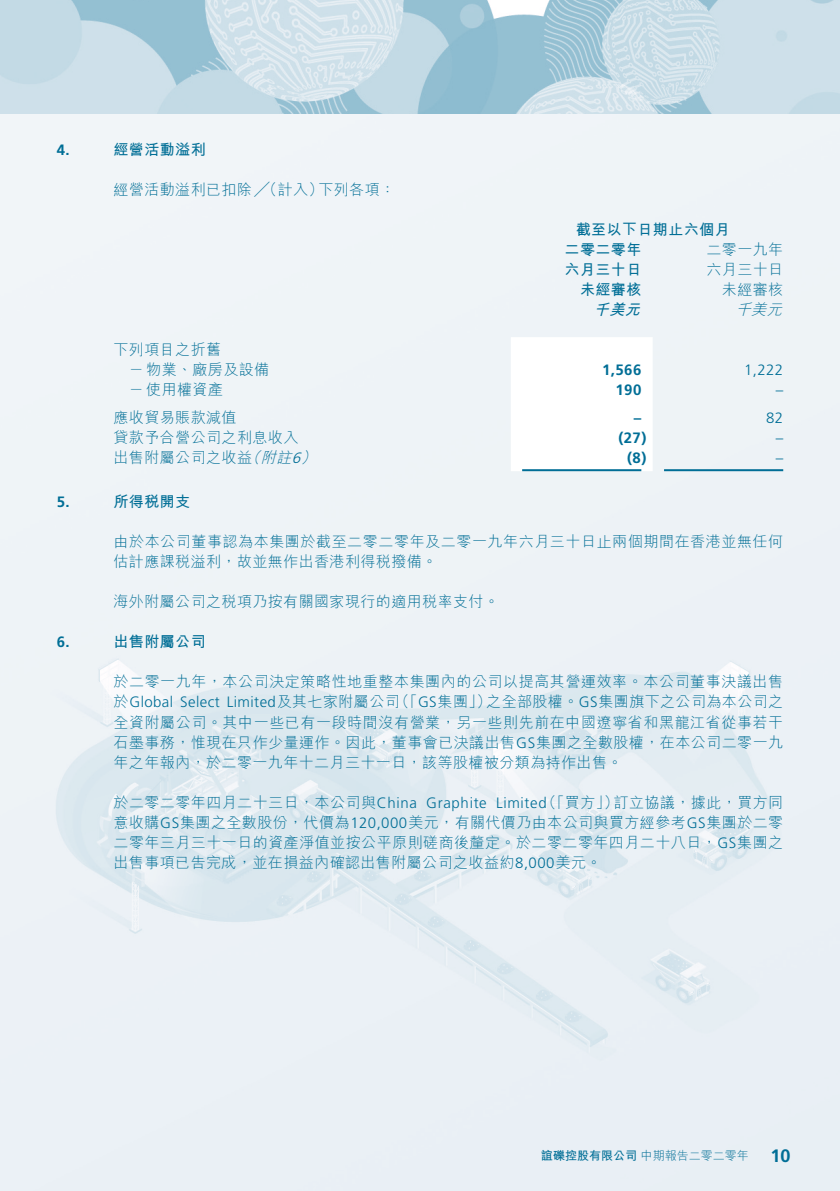
<style>
.page{position:relative;width:840px;height:1191px;background:#fff}
.page>*{position:absolute;margin:0;border:0;box-sizing:border-box;transform-origin:0 0}
.t1{font:300 15px/20px "M Hei HK";letter-spacing:.03em;color:#006e96}
.t2{font:700 15px/20px "M Hei HK";letter-spacing:.03em;color:#006e96}
.t3{font:700 15px "Frutiger LT Std";letter-spacing:.03em;color:#006e96}
.t4{font:300 15px "Frutiger LT Std";color:#006e96}
.t5{font:italic 700 15px "M Hei HK";color:#006e96}
.t6{font:italic 300 15px "M Hei HK";color:#006e96}
.t7{font:300 12px "M Hei HK";color:#006e96}
.s1{font-style:italic}
.s2{font-family:"Frutiger LT Std";font-style:italic}
.s3{font-family:"Frutiger LT Std"}
.s4{font-weight:700}
.s5{font-family:"Frutiger LT Std";font-weight:700;font-size:18px}
</style>
<div class="page">
<img style="left:0;top:113px;width:839px;height:1078px">
<img style="left:0;top:0;width:839px;height:113px">
<svg style="left:510px;top:337px;width:142px;height:134px"></svg>
<hr style="left:522px;top:469px;width:119px;height:2px;background:#006e96">
<hr style="left:663px;top:469px;width:119px;height:2px;background:#006e96">
<p class="t3" style="left:57px;top:141px;width:14px">4.</p>
<p class="t2" style="left:113px;top:138px;width:94px">經營活動溢利</p>
<p class="t1" style="left:113px;top:179px;width:283px">經營活動溢利已扣除╱（計入）下列各項：</p>
<p class="t1" style="left:129px;top:339px;width:142px;text-indent:-15px">下列項目之折舊<br>－物業、廠房及設備</p>
<p class="t2" style="left:564px;top:218px;width:166px;text-indent:11px">截至以下日期止六個月二零二零年<br>六月三十日</p>
<p class="t1" style="left:706px;top:239px;width:78px">二零一九年六月三十日</p>
<p class="t2" style="left:579px;top:278px;width:63px">未經審核</p>
<p class="t1" style="left:721px;top:279px;width:63px">未經審核</p>
<p class="t5" style="left:593px;top:299px;width:52px">千美元</p>
<p class="t6" style="left:735px;top:302px;width:51px">千美元</p>
<p class="t3" style="left:601px;top:361px;width:41px">1,566</p>
<p class="t4" style="left:743px;top:361px;width:41px">1,222</p>
<p class="t1" style="left:129px;top:379px;width:95px">－使用權資產</p>
<p class="t3" style="left:615px;top:381px;width:27px">190</p>
<p class="t4" style="left:775px;top:381px;width:9px">–</p>
<p class="t1" style="left:113px;top:407px;width:124px">應收貿易賬款減值</p>
<p class="t3" style="left:633px;top:409px;width:9px">–</p>
<p class="t4" style="left:765px;top:409px;width:19px">82</p>
<p class="t1" style="left:113px;top:427px;width:186px">貸款予合營公司之利息收入</p>
<p class="t3" style="left:618px;top:429px;width:29px">(27)</p>
<p class="t4" style="left:775px;top:429px;width:9px">–</p>
<p class="t1" style="left:113px;top:447px;width:208px">出售附屬公司之收益<span class="s1">（附註</span><span class="s2">6</span><span class="s1">）</span></p>
<p class="t3" style="left:626px;top:449px;width:21px">(8)</p>
<p class="t4" style="left:775px;top:449px;width:9px">–</p>
<p class="t3" style="left:57px;top:493px;width:14px">5.</p>
<p class="t2" style="left:113px;top:490px;width:78px">所得稅開支</p>
<p class="t1" style="left:113px;top:532px;width:670px">由於本公司董事認為本集團於截至二零二零年及二零一九年六月三十日止兩個期間在香港並無任何估計應課稅溢利，故並無作出香港利得稅撥備。</p>
<p class="t1" style="left:113px;top:592px;width:387px">海外附屬公司之稅項乃按有關國家現行的適用稅率支付。</p>
<p class="t3" style="left:57px;top:633px;width:14px">6.</p>
<p class="t2" style="left:113px;top:630px;width:94px">出售附屬公司</p>
<p class="t1" style="left:113px;top:672px;width:671px;text-align:justify">於二零一九年，本公司決定策略性地重整本集團內的公司以提高其營運效率。本公司董事決議出售於<span class="s3">Global Select Limited</span>及其七家附屬公司（「<span class="s3">GS</span>集團」）之全部股權。<span class="s3">GS</span>集團旗下之公司為本公司之全資附屬公司。其中一些已有一段時間沒有營業，另一些則先前在中國遼寧省和黑龍江省從事若干石墨事務，惟現在只作少量運作。因此，董事會已決議出售<span class="s3">GS</span>集團之全數股權，在本公司二零一九年之年報內，於二零一九年十二月三十一日，該等股權被分類為持作出售。</p>
<p class="t1" style="left:113px;top:792px;width:671px;text-align:justify">於二零二零年四月二十三日，本公司與<span class="s3">China Graphite Limited</span>（「買方」）訂立協議，據此，買方同意收購<span class="s3">GS</span>集團之全數股份，代價為<span class="s3">120,000</span>美元，有關代價乃由本公司與買方經參考<span class="s3">GS</span>集團於二零二零年三月三十一日的資產淨值並按公平原則磋商後釐定。於二零二零年四月二十八日，<span class="s3">GS</span>集團之出售事項已告完成，並在損益內確認出售附屬公司之收益約<span class="s3">8,000</span>美元。</p>
<p class="t7" style="left:540px;top:1149px;width:251px"><span class="s4">誼礫控股有限公司</span>中期報告二零二零年 <span class="s5">10</span></p>
</div>
